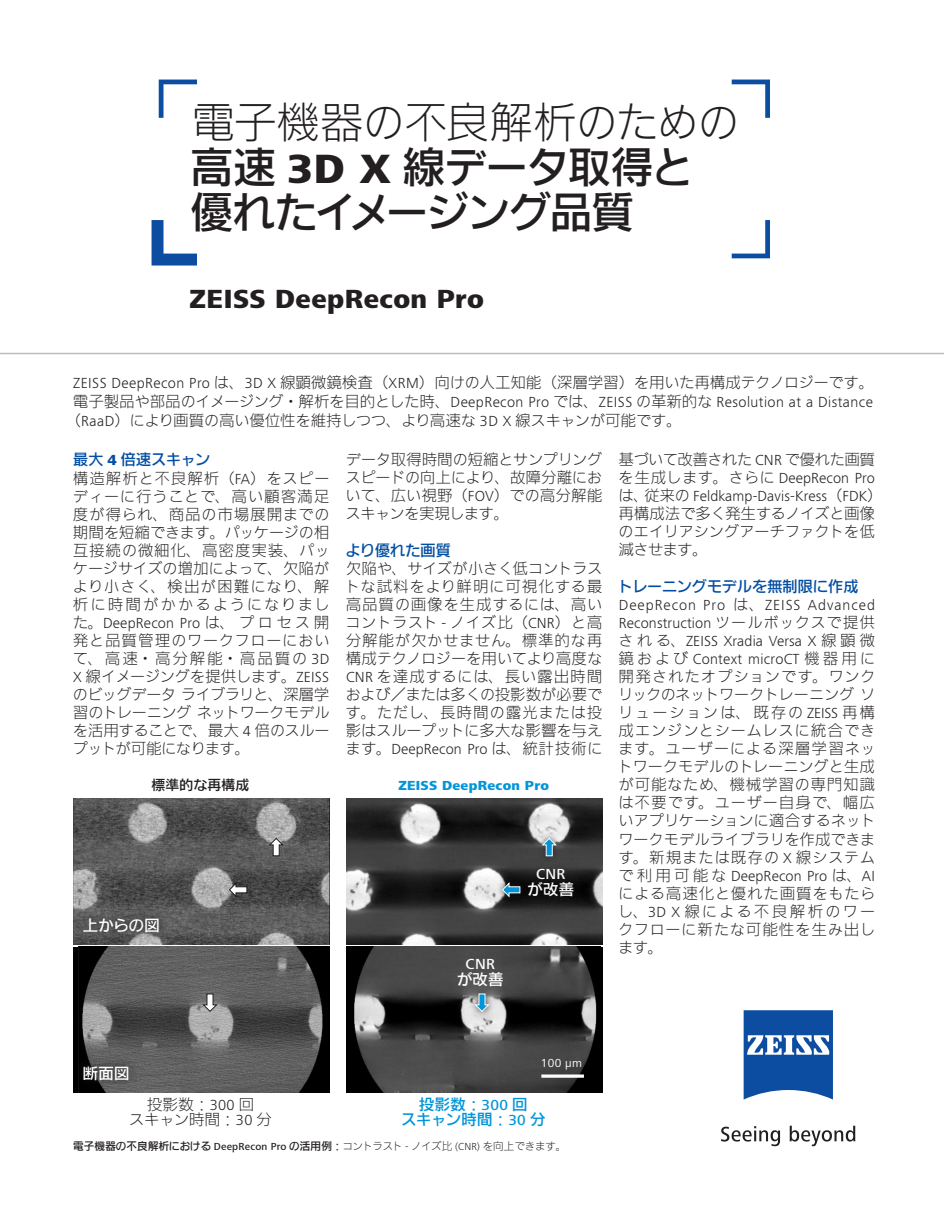
<style>
.page{position:relative;width:944px;height:1214px;background:#fff}
.page>*{position:absolute;margin:0;border:0;box-sizing:border-box;transform-origin:0 0}
.t1{font:500 42px/45px "Iwa N Go Pro";letter-spacing:-.02em;color:#231f20}
.t2{font:800 27px "ZEISS Frutiger Next W1 G";letter-spacing:.02em;color:#231f20}
.t3{font:300 15px/18px "Iwa N Go Pro";letter-spacing:.02em;color:#231f20;text-align:justify}
.t4{font:300 15px/18px "ZEISS Frutiger Next W1 G";letter-spacing:.01em;color:#231f20}
.t5{font:300 15px/18.1px "Iwa N Go Pro";letter-spacing:.075em;color:#231f20}
.t6{font:300 15px "ZEISS Frutiger Next W1 G";letter-spacing:.03em;color:#231f20}
.t7{font:500 15px "Iwa N Go Pro";letter-spacing:.005em;color:#034ea2}
.t8{font:300 15px "Iwa N Go Pro";letter-spacing:-.005em;color:#231f20}
.t9{font:500 15px/15px "Iwa N Go Pro";letter-spacing:.005em;color:#0095d9;text-align:center}
.t10{font:500 15px "Iwa N Go Pro";letter-spacing:.02em;color:#fff}
.t11{font:500 15px "ZEISS Frutiger Next W1 G";letter-spacing:.02em;color:#fff}
.t12{font:800 13.5px "ZEISS Frutiger Next W1 G";letter-spacing:.02em;color:#0095d9}
.t13{font:500 13.5px "Iwa N Go Pro";letter-spacing:.02em;color:#231f20}
.t14{font:12px "ZEISS Frutiger Next W1 G";color:#fff}
.t15{font:500 10.5px "Iwa N Go Pro";letter-spacing:.02em;color:#231f20}
.s1{font-weight:300}
.s2{font-family:"ZEISS Frutiger Next W1 G";font-weight:800}
.s3{font-family:"ZEISS Frutiger Next W1 G"}
.s4{font-family:"Iwa N Go Pro"}
.s5{font-weight:500;color:#034ea2}
.s6{font-family:"ZEISS Frutiger Next W1 G";font-weight:800;color:#034ea2}
.s7{font-family:"ZEISS Frutiger Next W1 G";font-weight:300}
</style>
<div class="page">
<img style="left:73px;top:798px;width:256px;height:146px">
<img style="left:78px;top:946px;width:251px;height:146px">
<img style="left:346px;top:798px;width:256px;height:146px">
<img style="left:346px;top:946px;width:254px;height:146px">
<svg style="left:151px;top:220px;width:46px;height:45px"></svg>
<svg style="left:159px;top:80px;width:38px;height:38px"></svg>
<svg style="left:731px;top:220px;width:39px;height:38px"></svg>
<svg style="left:731px;top:80px;width:39px;height:38px"></svg>
<hr style="left:0;top:353px;width:944px;height:1px;background:#bcbdc0">
<svg style="left:743px;top:1010px;width:90px;height:89px"></svg>
<svg style="left:721px;top:1126px;width:59px;height:20px"></svg>
<svg style="left:789px;top:1125px;width:66px;height:21px"></svg>
<svg style="left:74px;top:907px;width:95px;height:35px;fill:#575657"></svg>
<svg style="left:73px;top:1055px;width:66px;height:35px"></svg>
<hr style="left:541px;top:1074px;width:43px;height:3px;background:#fff">
<svg style="left:536px;top:831px;width:26px;height:32px"></svg>
<svg style="left:542px;top:838px;width:14px;height:18px"></svg>
<svg style="left:469px;top:986px;width:26px;height:32px"></svg>
<svg style="left:474px;top:993px;width:15px;height:18px"></svg>
<svg style="left:269px;top:838px;width:14px;height:18px"></svg>
<svg style="left:203px;top:993px;width:14px;height:18px"></svg>
<svg style="left:495px;top:876px;width:32px;height:27px"></svg>
<svg style="left:502px;top:882px;width:18px;height:15px"></svg>
<svg style="left:229px;top:882px;width:18px;height:15px"></svg>
<h1 class="t1" style="left:191px;top:97px;width:550px"><span class="s1">電子機器の不良解析のための</span>高速 <span class="s2">3D X</span> 線データ取得と優れたイメージング品質</h1>
<h2 class="t2" style="left:189px;top:280px;width:296px">ZEISS DeepRecon Pro</h2>
<p class="t3" style="left:73px;top:372px;width:802px"><span class="s3">ZEISS DeepRecon Pro</span> は、<span class="s3">3D X</span> 線顕微鏡検査（<span class="s3">XRM</span>）向けの人工知能（深層学習）を用いた再構成テクノロジーです。</p>
<p class="t6" style="left:73px;top:391px;width:801px"><span class="s4">電子製品や部品のイメージング・解析を目的とした時、</span>DeepRecon Pro <span class="s4">では、</span>ZEISS <span class="s4">の革新的な</span> Resolution at a Distance</p>
<p class="t3" style="left:66px;top:410px;width:617px">（<span class="s3">RaaD</span>）により画質の高い優位性を維持しつつ、より高速な <span class="s3">3D X</span> 線スキャンが可能です。</p>
<p class="t3" style="left:345px;top:449px;width:258px">データ取得時間の短縮とサンプリングスピードの向上により、故障分離において、広い視野（<span class="s3">FOV</span>）での高分解能スキャンを実現します。</p>
<p class="t7" style="left:346px;top:539px;width:106px">より優れた画質</p>
<p class="t3" style="left:345px;top:559px;width:259px">欠陥や、サイズが小さく低コントラストな試料をより鮮明に可視化する最高品質の画像を生成するには、高いコントラスト <span class="s3">-</span> ノイズ比（<span class="s3">CNR</span>）と高分解能が欠かせません。標準的な再構成テクノロジーを用いてより高度な<span class="s3">CNR</span> を達成するには、長い露出時間および／または多くの投影数が必要です。ただし、長時間の露光または投影はスループットに多大な影響を与え</p>
<p class="t4" style="left:346px;top:739px;width:258px"><span class="s4">ます。</span>DeepRecon Pro <span class="s4">は、統計技術に</span></p>
<p class="t8" style="left:619px;top:448px;width:257px">基づいて改善された <span class="s3">CNR</span> で優れた画質</p>
<p class="t4" style="left:618px;top:468px;width:265px"><span class="s4">を生成します。さらに</span> DeepRecon Pro<span class="s4">は、従来の</span> Feldkamp-Davis-Kress<span class="s4">（</span>FDK<span class="s4">）</span></p>
<p class="t3" style="left:618px;top:503px;width:258px">再構成法で多く発生するノイズと画像のエイリアシングアーチファクトを低減させます。</p>
<p class="t7" style="left:618px;top:575px;width:242px">トレーニングモデルを無制限に作成</p>
<p class="t4" style="left:618px;top:595px;width:258px;text-align:justify">DeepRecon Pro <span class="s4">は、</span>ZEISS Advanced Reconstruction <span class="s4">ツールボックスで提供される、</span>ZEISS Xradia Versa X <span class="s4">線顕微鏡および</span> Context microCT <span class="s4">機器用に</span></p>
<p class="t3" style="left:618px;top:667px;width:259px">開発されたオプションです。ワンクリックのネットワークトレーニングソリューションは、既存の <span class="s3">ZEISS</span> 再構成エンジンとシームレスに統合できます。ユーザーによる深層学習ネットワークモデルのトレーニングと生成が可能なため、機械学習の専門知識は不要です。ユーザー自身で、幅広いアプリケーションに適合するネットワークモデルライブラリを作成できます。新規または既存の <span class="s3">X</span> 線システム</p>
<p class="t4" style="left:618px;top:865px;width:258px"><span class="s4">で利用可能な</span> DeepRecon Pro <span class="s4">は、</span>AI</p>
<p class="t3" style="left:618px;top:883px;width:258px">による高速化と優れた画質をもたらし、<span class="s3">3D X</span> 線による不良解析のワークフローに新たな可能性を生み出します。</p>
<p class="t5" style="left:73px;top:449px;width:258px"><span class="s5">最大</span> <span class="s6">4</span> <span class="s5">倍速スキャン<br></span>構造解析と不良解析（<span class="s3">FA</span>）をスピーディーに行うことで、高い顧客満足度が得られ、商品の市場展開までの期間を短縮できます。パッケージの相互接続の微細化、高密度実装、パッケージサイズの増加によって、欠陥がより小さく、検出が困難になり、解析に時間がかかるようになりまし</p>
<p class="t4" style="left:73px;top:613px;width:258px"><span class="s4">た。</span>DeepRecon Pro <span class="s4">は、プロセス開</span></p>
<p class="t3" style="left:73px;top:630px;width:258px">発と品質管理のワークフローにおいて、高速・高分解能・高品質の <span class="s3">3D X</span> 線イメージングを提供します。<span class="s3">ZEISS</span>のビッグデータライブラリと、深層学習のトレーニングネットワークモデルを活用することで、最大 <span class="s3">4</span> 倍のスループットが可能になります。</p>
<p class="t13" style="left:151px;top:774px;width:99px">標準的な再構成</p>
<p class="t12" style="left:398px;top:775px;width:152px">ZEISS DeepRecon Pro</p>
<p class="t11" style="left:536px;top:863px;width:31px">CNR</p>
<p class="t10" style="left:527px;top:878px;width:48px">が改善</p>
<p class="t10" style="left:83px;top:914px;width:78px">上からの図</p>
<p class="t10" style="left:83px;top:1062px;width:48px">断面図</p>
<p class="t11" style="left:465px;top:953px;width:31px">CNR</p>
<p class="t10" style="left:457px;top:968px;width:48px">が改善</p>
<p class="t14" style="left:541px;top:1054px;width:43px">100 µm</p>
<p class="t3" style="left:129px;top:1095px;width:144px;line-height:15px;text-align:center">投影数：<span class="s3">300</span> 回<br>スキャン時間：<span class="s3">30</span> 分</p>
<p class="t9" style="left:401px;top:1095px;width:146px">投影数：<span class="s3">300</span> 回<br>スキャン時間：<span class="s3">30</span> 分</p>
<p class="t15" style="left:73px;top:1138px;width:494px">電子機器の不良解析における <span class="s3">DeepRecon Pro</span> の活用例：<span class="s1">コントラスト</span> <span class="s7">-</span> <span class="s1">ノイズ比</span> <span class="s7">(CNR)</span> <span class="s1">を向上できます。</span></p>
</div>
